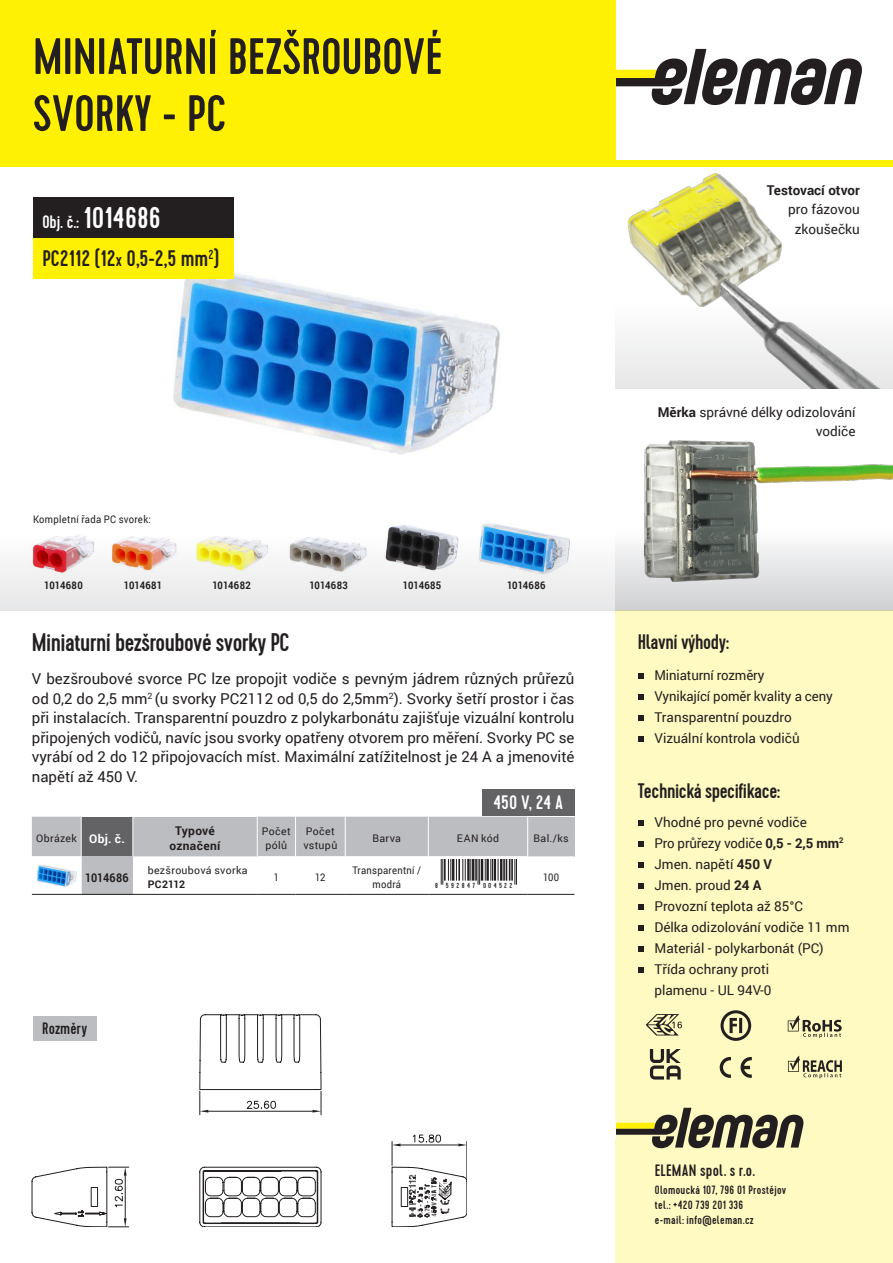
<style>
.page{position:relative;width:893px;height:1263px;background:#fff}
.page>*{position:absolute;margin:0;border:0;box-sizing:border-box;transform-origin:0 0}
.t1{font:500 51px "Cervo";color:#231f20}
.t2{font:500 25.5px "Cervo";letter-spacing:-.02em;color:#231f20}
.t3{font:500 22.5px "Cervo";color:#231f20}
.t4{font:500 21px "Cervo";letter-spacing:-.02em;color:#231f20}
.t5{font:500 19.5px "Cervo";color:#fff}
.t6{font:500 18px "Cervo";color:#fff}
.popis_vzduch{font:500 16.5px "Cervo";letter-spacing:.01em;color:#231f20}
.t7{font:15px/19.5px "Roboto";color:#231f20;text-align:justify}
.Styl_odstavce1{font:13.5px/19.5px "Roboto";color:#231f20;text-align:right}
.Styl_odstavce1-2{font:700 13.5px "Roboto";color:#231f20}
.popis_vzduch-2{font:500 12px "Cervo";letter-spacing:.025em;color:#231f20}
.t8{font:700 12px "Roboto";letter-spacing:.025em;color:#231f20}
.t9{font:700 12px "Roboto";letter-spacing:.025em;color:#231f20;scale:.9 1}
.t10{font:700 12px "Roboto";color:#fff}
.t11{font:10.5px "Roboto";letter-spacing:.03em;color:#231f20}
.t12{font:10.5px/13.5px "Roboto";letter-spacing:.03em;color:#231f20;text-align:center;scale:.9 1}
.t13{font:700 10.5px "Roboto";letter-spacing:.005em;color:#231f20;scale:.9 1}
.t14{font:700 10.5px "Roboto";letter-spacing:.005em;color:#231f20}
.t15{font:500 7.35px "Cervo";letter-spacing:.32em;color:#231f20}
.s1{font-size:30px}
.s2{font-size:18px}
.s3{font-weight:700}
</style>
<div class="page">
<img style="left:63px;top:272px;width:437px;height:183px">
<img style="left:644px;top:440px;width:112px;height:22px">
<img style="left:627px;top:173px;width:153px;height:68px">
<svg style="left:615px;top:49px;width:247px;height:56px"></svg>
<div style="left:615px;top:610px;width:278px;height:653px;background:#fffac1"></div>
<div style="left:0;top:0;width:615px;height:167px;background:#fff101"></div>
<svg style="left:616px;top:1108px;width:188px;height:40px"></svg>
<div style="left:547px;top:1119px;width:69px;height:20px;background:#fff"></div>
<div style="left:0;top:160px;width:893px;height:7px;background:#fff101"></div>
<svg style="left:0;top:523px;width:615px;height:87px"></svg>
<hr style="left:32px;top:894px;width:49px;height:1px;background:#231f20">
<hr style="left:81px;top:894px;width:52px;height:1px;background:#231f20">
<hr style="left:133px;top:894px;width:124px;height:1px;background:#231f20">
<hr style="left:257px;top:894px;width:39px;height:1px;background:#231f20">
<hr style="left:296px;top:894px;width:49px;height:1px;background:#231f20">
<hr style="left:345px;top:894px;width:83px;height:1px;background:#231f20">
<hr style="left:428px;top:894px;width:100px;height:1px;background:#231f20">
<hr style="left:528px;top:894px;width:46px;height:1px;background:#231f20">
<svg style="left:638px;top:673px;width:5px;height:6px"></svg>
<svg style="left:638px;top:694px;width:5px;height:6px"></svg>
<svg style="left:638px;top:715px;width:5px;height:6px"></svg>
<svg style="left:638px;top:736px;width:5px;height:6px"></svg>
<svg style="left:638px;top:820px;width:5px;height:6px"></svg>
<svg style="left:638px;top:841px;width:5px;height:6px"></svg>
<svg style="left:638px;top:862px;width:5px;height:6px"></svg>
<svg style="left:638px;top:883px;width:5px;height:6px"></svg>
<svg style="left:638px;top:904px;width:5px;height:6px"></svg>
<svg style="left:638px;top:925px;width:5px;height:6px"></svg>
<svg style="left:638px;top:946px;width:5px;height:6px"></svg>
<svg style="left:638px;top:967px;width:5px;height:6px"></svg>
<svg style="left:615px;top:241px;width:278px;height:148px"></svg>
<svg style="left:615px;top:462px;width:278px;height:148px"></svg>
<svg style="left:32px;top:817px;width:542px;height:77px"></svg>
<div style="left:482px;top:789px;width:92px;height:26px;background:#636366"></div>
<svg style="left:646px;top:1014px;width:36px;height:21px"></svg>
<svg style="left:720px;top:1010px;width:31px;height:31px"></svg>
<svg style="left:788px;top:1015px;width:54px;height:23px"></svg>
<svg style="left:788px;top:1056px;width:54px;height:22px"></svg>
<svg style="left:720px;top:1057px;width:32px;height:21px"></svg>
<svg style="left:650px;top:1049px;width:31px;height:30px"></svg>
<div style="left:34px;top:197px;width:200px;height:41px;background:#231f20"></div>
<div style="left:34px;top:238px;width:200px;height:40px;background:#fff101"></div>
<svg style="left:32px;top:1016px;width:168px;height:211px"></svg>
<svg style="left:200px;top:1015px;width:122px;height:86px"></svg>
<svg style="left:109px;top:1101px;width:358px;height:126px"></svg>
<img style="left:33px;top:858px;width:47px;height:34px">
<p class="t1" style="left:33px;top:26px;width:411px">MINIATURNÍ BEZŠROUBOVÉ</p>
<p class="t1" style="left:33px;top:83px;width:195px">SVORKY - PC</p>
<p class="t6" style="left:42px;top:211px;width:120px">Obj. č.: <span class="s1">1014686</span></p>
<p class="t3" style="left:42px;top:245px;width:178px">PC2112 (12<span class="s2">x</span> 0,5-2,5 mm<sup>2</sup>)</p>
<p class="t12" style="left:33px;top:512px;width:133px">Kompletní řada PC svorek:</p>
<p class="t13" style="left:44px;top:578px;width:44px">1014680</p>
<p class="t13" style="left:124px;top:578px;width:44px">1014681</p>
<p class="t13" style="left:212px;top:578px;width:44px">1014682</p>
<p class="t13" style="left:309px;top:578px;width:44px">1014683</p>
<p class="t13" style="left:403px;top:578px;width:44px">1014685</p>
<p class="t13" style="left:507px;top:578px;width:44px">1014686</p>
<p class="t2" style="left:32px;top:627px;width:259px">Miniaturní bezšroubové svorky PC</p>
<p class="t7" style="left:32px;top:668px;width:544px">V bezšroubové svorce PC lze propojit vodiče s pevným jádrem různých průřezů od 0,2 do 2,5 mm<sup>2</sup> (u svorky PC2112 od 0,5 do 2,5mm<sup>2</sup>). Svorky šetří prostor i čas při instalacích. Transparentní pouzdro z polykarbonátu zajišťuje vizuální kontrolu připojených vodičů, navíc jsou svorky opatřeny otvorem pro měření. Svorky PC se vyrábí od 2 do 12 připojovacích míst. Maximální zatížitelnost je 24 A a jmenovité napětí až 450 V.</p>
<p class="t11" style="left:36px;top:831px;width:42px">Obrázek</p>
<p class="t10" style="left:89px;top:830px;width:37px">Obj. č.</p>
<p class="t9" style="left:85px;top:869px;width:50px">1014686</p>
<p class="t8" style="left:175px;top:822px;width:41px">Typové</p>
<p class="t8" style="left:170px;top:837px;width:52px">označení</p>
<p class="t11" style="left:148px;top:863px;width:101px">bezšroubová svorka</p>
<p class="t14" style="left:148px;top:876px;width:39px">PC2112</p>
<p class="t11" style="left:262px;top:824px;width:30px">Počet</p>
<p class="t11" style="left:266px;top:838px;width:23px">pólů</p>
<p class="t11" style="left:306px;top:824px;width:30px">Počet</p>
<p class="t11" style="left:303px;top:838px;width:35px">vstupů</p>
<p class="t5" style="left:493px;top:791px;width:71px">450 V, 24 A</p>
<p class="t11" style="left:372px;top:831px;width:30px">Barva</p>
<p class="t11" style="left:457px;top:831px;width:44px">EAN kód</p>
<p class="t11" style="left:534px;top:831px;width:37px">Bal./ks</p>
<p class="t12" style="left:274px;top:870px;width:7px">1</p>
<p class="t12" style="left:315px;top:870px;width:13px">12</p>
<p class="t12" style="left:352px;top:863px;width:78px">Transparentní / modrá</p>
<p class="t12" style="left:543px;top:870px;width:19px">100</p>
<p class="t15" style="left:435px;top:881px;width:79px">8 592847 004522</p>
<p class="popis_vzduch" style="left:42px;top:1019px;width:46px">Rozměry</p>
<p class="Styl_odstavce1-2" style="left:767px;top:181px;width:94px">Testovací otvor</p>
<p class="Styl_odstavce1" style="left:788px;top:199px;width:73px">pro fázovou</p>
<p class="Styl_odstavce1" style="left:795px;top:219px;width:67px">zkoušečku</p>
<p class="Styl_odstavce1" style="left:658px;top:402px;width:199px"><span class="s3">Měrka</span> správné délky odizolování vodiče</p>
<p class="t4" style="left:638px;top:630px;width:93px">Hlavní výhody:</p>
<p class="Styl_odstavce1" style="left:654px;top:665px;width:111px">Miniaturní rozměry</p>
<p class="Styl_odstavce1" style="left:654px;top:686px;width:180px">Vynikající poměr kvality a ceny</p>
<p class="Styl_odstavce1" style="left:654px;top:707px;width:139px">Transparentní pouzdro</p>
<p class="Styl_odstavce1" style="left:654px;top:728px;width:147px">Vizuální kontrola vodičů</p>
<p class="t4" style="left:638px;top:779px;width:144px">Technická specifikace:</p>
<p class="Styl_odstavce1" style="left:654px;top:812px;width:154px">Vhodné pro pevné vodiče</p>
<p class="Styl_odstavce1" style="left:654px;top:833px;width:190px">Pro průřezy vodiče <span class="s3">0,5 - 2,5 mm</span><sup>2</sup></p>
<p class="Styl_odstavce1" style="left:654px;top:854px;width:119px">Jmen. napětí <span class="s3">450 V</span></p>
<p class="Styl_odstavce1" style="left:654px;top:875px;width:109px">Jmen. proud <span class="s3">24 A</span></p>
<p class="Styl_odstavce1" style="left:654px;top:896px;width:150px">Provozní teplota až 85°C</p>
<p class="Styl_odstavce1" style="left:654px;top:917px;width:197px">Délka odizolování vodiče 11 mm</p>
<p class="Styl_odstavce1" style="left:654px;top:938px;width:171px">Materiál - polykarbonát (PC)</p>
<p class="Styl_odstavce1" style="left:654px;top:959px;width:116px">Třída ochrany proti</p>
<p class="Styl_odstavce1" style="left:654px;top:980px;width:118px">plamenu - UL 94V-0</p>
<p class="popis_vzduch" style="left:655px;top:1161px;width:102px">ELEMAN spol. s r.o.</p>
<p class="popis_vzduch-2" style="left:655px;top:1183px;width:133px">Olomoucká 107, 796 01 Prostějov</p>
<p class="popis_vzduch-2" style="left:655px;top:1198px;width:90px">tel.: +420 739 201 336</p>
<p class="popis_vzduch-2" style="left:655px;top:1213px;width:100px">e-mail: info@eleman.cz</p>
</div>
